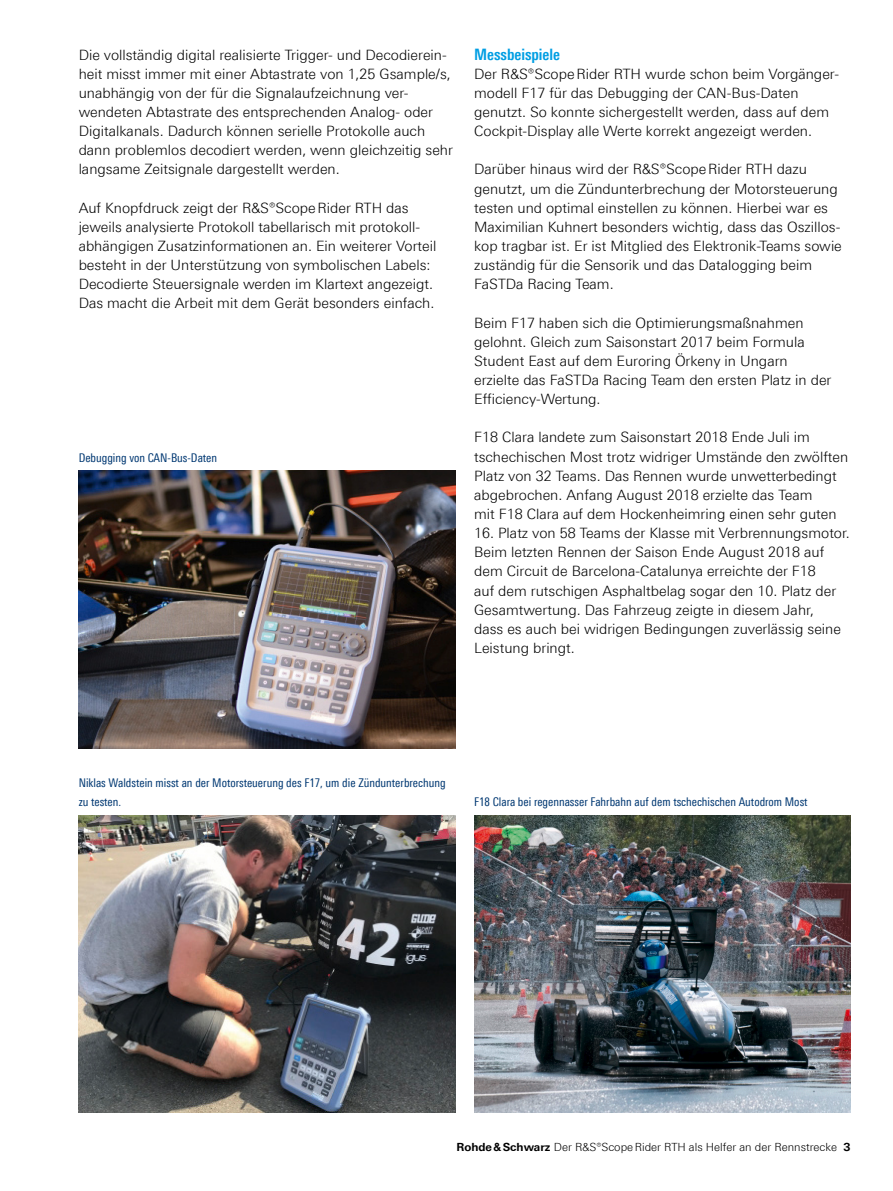
<style>
.page{position:relative;width:893px;height:1191px;background:#fff}
.page>*{position:absolute;margin:0;border:0;box-sizing:border-box;transform-origin:0 0}
.Absatzfett_cyan{font:700 condensed 15.75px "Linotype Universfor RS";color:#009ee3}
.Haupttext{font:300 14.25px/19.2px "Linotype Universfor RS";color:#000}
.Haupttext_ohne_Abstand{font:300 14.25px/19.2px "Linotype Universfor RS";color:#000}
.Bildunterschrift{font:condensed 12px/19.2px "Linotype Universfor RS";color:#003872}
.t1{font:300 11.25px "Linotype Universfor RS";color:#000}
.s1{font-weight:700}
</style>
<div class="page">
<img style="left:474px;top:816px;width:377px;height:296px">
<img style="left:79px;top:471px;width:376px;height:277px">
<img style="left:79px;top:816px;width:376px;height:296px">
<p class="Haupttext" style="left:79px;top:45px;width:376px">Die vollständig digital realisierte Trigger- und Decodierein&shy;heit misst immer mit einer Abtastrate von 1,25 Gsample/s, unabhängig von der für die Signalaufzeichnung ver&shy;wendeten Abtastrate des entsprechenden Analog- oder Digitalkanals. Dadurch können serielle Protokolle auch dann problemlos decodiert werden, wenn gleichzeitig sehr langsame Zeitsignale dargestellt werden.</p>
<p class="Haupttext" style="left:79px;top:198px;width:359px">Auf Knopfdruck zeigt der R&amp;S®ScopeRider RTH das jeweils analysierte Protokoll tabellarisch mit protokoll&shy;abhängigen Zusatzinformationen an. Ein weiterer Vorteil besteht in der Unterstützung von symbolischen Labels:<br>Decodierte Steuersignale werden im Klartext angezeigt.<br>Das macht die Arbeit mit dem Gerät besonders einfach.</p>
<p class="Bildunterschrift" style="left:79px;top:447px;width:140px">Debugging von CAN-Bus-Daten</p>
<p class="Absatzfett_cyan" style="left:474px;top:45px;width:88px">Messbeispiele</p>
<p class="Haupttext_ohne_Abstand" style="left:474px;top:64px;width:365px">Der R&amp;S®ScopeRider RTH wurde schon beim Vorgänger&shy;modell F17 für das Debugging der CAN-Bus-Daten genutzt. So konnte sichergestellt werden, dass auf dem Cockpit-Display alle Werte korrekt angezeigt werden.</p>
<p class="Haupttext" style="left:474px;top:160px;width:369px">Darüber hinaus wird der R&amp;S®ScopeRider RTH dazu genutzt, um die Zündunterbrechung der Motorsteuerung testen und optimal einstellen zu können. Hierbei war es Maximilian Kuhnert besonders wichtig, dass das Oszillos&shy;kop tragbar ist. Er ist Mitglied des Elektronik-Teams sowie zuständig für die Sensorik und das Datalogging beim FaSTDa Racing Team.</p>
<p class="Haupttext" style="left:474px;top:313px;width:359px">Beim F17 haben sich die Optimierungsmaßnahmen gelohnt. Gleich zum Saisonstart 2017 beim Formula Student East auf dem Euroring Örkeny in Ungarn erzielte das FaSTDa Racing Team den ersten Platz in der Efficiency-Wertung.</p>
<p class="Haupttext" style="left:474px;top:427px;width:376px">F18 Clara landete zum Saisonstart 2018 Ende Juli im tschechischen Most trotz widriger Umstände den zwölften Platz von 32 Teams. Das Rennen wurde unwetterbedingt abgebrochen. Anfang August 2018 erzielte das Team<br>mit F18 Clara auf dem Hockenheimring einen sehr guten</p>
<p class="Haupttext" style="left:474px;top:523px;width:377px">16. Platz von 58 Teams der Klasse mit Verbrennungsmotor.<br>Beim letzten Rennen der Saison Ende August 2018 auf dem Circuit de Barcelona-Catalunya erreichte der F18<br>auf dem rutschigen Asphaltbelag sogar den 10. Platz der Gesamtwertung. Das Fahrzeug zeigte in diesem Jahr,<br>dass es auch bei widrigen Bedingungen zuverlässig seine Leistung bringt.</p>
<p class="Bildunterschrift" style="left:79px;top:773px;width:368px">Niklas Waldstein misst an der Motorsteuerung des F17, um die Zündunterbrechung zu testen.</p>
<p class="Bildunterschrift" style="left:474px;top:792px;width:335px">F18 Clara bei regennasser Fahrbahn auf dem tschechischen Autodrom Most</p>
<p class="t1" style="left:456px;top:1140px;width:395px"><span class="s1">Rohde&amp;Schwarz</span> Der R&amp;S®ScopeRider RTH als Helfer an der Rennstrecke <span class="s1">3</span></p>
</div>
